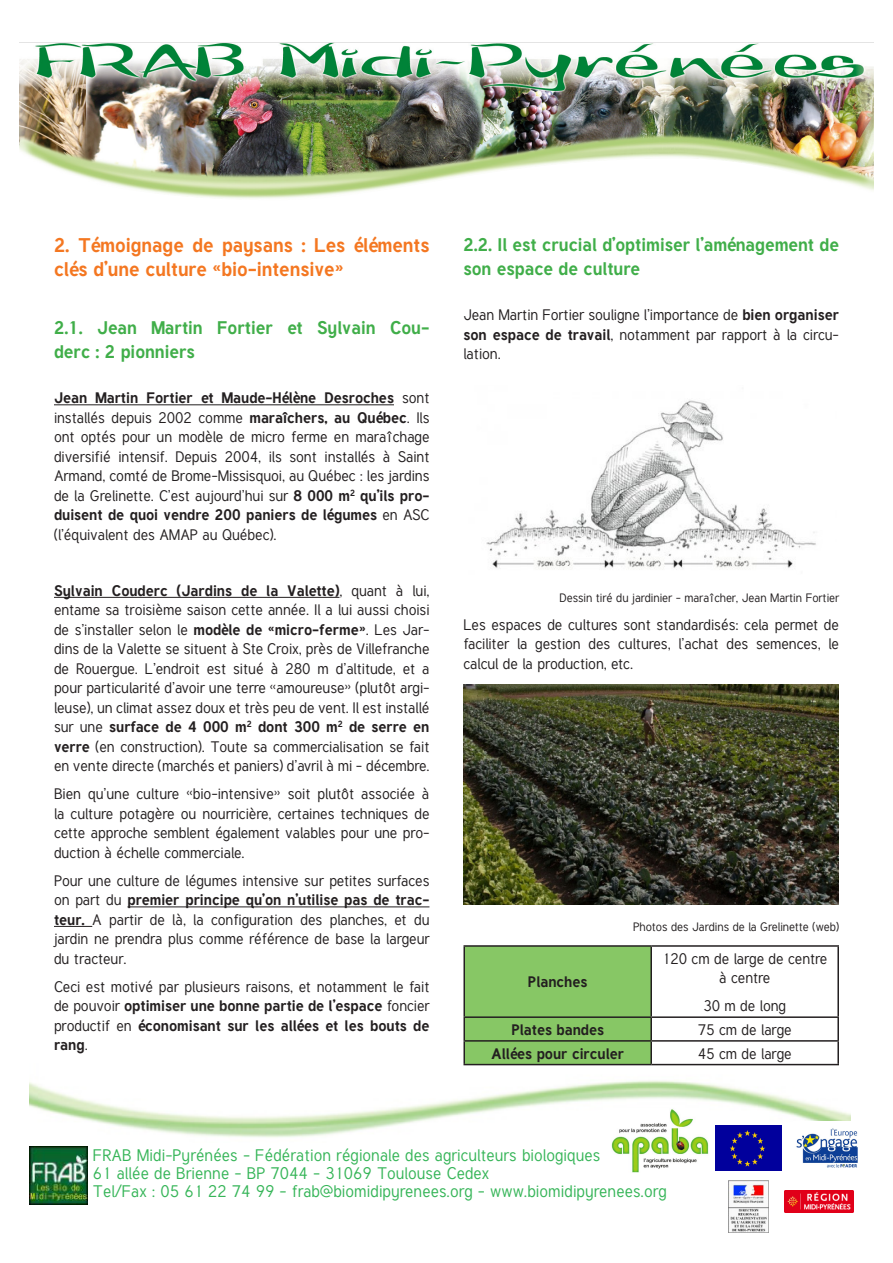
<style>
.page{position:relative;width:893px;height:1263px;background:#fff}
.page>*{position:absolute;margin:0;border:0;box-sizing:border-box;transform-origin:0 0}
.Titre_1{font:700 19.5px/24px "Tuffy";color:#f47721}
.Titre_2{font:700 18px/24px "Tuffy";color:#40ae49}
.t1{font:16.5px/18px "Tuffy";letter-spacing:.01em;color:#36b558}
.Paragraphe{font:15px/19.5px "Tuffy";color:#231f20;text-align:justify}
.Paragraphe-2{font:700 15px "Tuffy";color:#231f20}
.Paragraphe-3{font:12px "Tuffy";color:#231f20}
.s1{font-weight:700}
</style>
<div class="page">
<img style="left:29px;top:1063px;width:822px;height:75px">
<img style="left:29px;top:1146px;width:59px;height:59px">
<img style="left:612px;top:1108px;width:96px;height:65px">
<img style="left:715px;top:1126px;width:67px;height:45px">
<img style="left:794px;top:1122px;width:64px;height:46px">
<img style="left:728px;top:1180px;width:41px;height:52px">
<img style="left:784px;top:1191px;width:69px;height:22px">
<img style="left:19px;top:42px;width:855px;height:157px">
<hr style="left:54px;top:404px;width:340px;height:1px;background:#231f20">
<hr style="left:54px;top:597px;width:285px;height:1px;background:#231f20">
<hr style="left:127px;top:906px;width:302px;height:1px;background:#231f20">
<hr style="left:54px;top:926px;width:38px;height:1px;background:#231f20">
<div style="left:465px;top:947px;width:185px;height:117px;background:#87c765"></div>
<hr style="left:463px;top:945px;width:188px;height:2px;background:#231f20">
<hr style="left:463px;top:947px;width:2px;height:69px;background:#231f20">
<hr style="left:651px;top:945px;width:188px;height:2px;background:#231f20">
<hr style="left:650px;top:947px;width:2px;height:69px;background:#231f20">
<hr style="left:837px;top:947px;width:2px;height:69px;background:#231f20">
<hr style="left:463px;top:1016px;width:188px;height:2px;background:#231f20">
<hr style="left:463px;top:1018px;width:2px;height:22px;background:#231f20">
<hr style="left:651px;top:1016px;width:188px;height:2px;background:#231f20">
<hr style="left:650px;top:1018px;width:2px;height:22px;background:#231f20">
<hr style="left:837px;top:1018px;width:2px;height:22px;background:#231f20">
<hr style="left:463px;top:1040px;width:188px;height:2px;background:#231f20">
<hr style="left:463px;top:1042px;width:2px;height:22px;background:#231f20">
<hr style="left:651px;top:1040px;width:188px;height:2px;background:#231f20">
<hr style="left:650px;top:1042px;width:2px;height:22px;background:#231f20">
<hr style="left:837px;top:1042px;width:2px;height:22px;background:#231f20">
<hr style="left:463px;top:1064px;width:188px;height:1px;background:#231f20">
<hr style="left:651px;top:1064px;width:188px;height:1px;background:#231f20">
<img style="left:463px;top:685px;width:376px;height:219px">
<img style="left:486px;top:400px;width:330px;height:170px">
<p class="Titre_1" style="left:54px;top:233px;width:377px">2. Témoignage de paysans : Les éléments clés d’une culture «bio-intensive»</p>
<p class="Titre_2" style="left:54px;top:315px;width:377px">2.1. Jean Martin Fortier et Sylvain Cou&shy;derc : 2 pionniers</p>
<p class="Paragraphe" style="left:54px;top:388px;width:377px"><span class="s1">Jean Martin Fortier et Maude-Hélène Desroches</span> sont installés depuis 2002 comme <span class="s1">maraîchers, au Québec</span>. Ils ont optés pour un modèle de micro ferme en maraîchage diversifié intensif. Depuis 2004, ils sont installés à Saint Armand, comté de Brome-Missisquoi, au Québec : les jardins de la Grelinette. C’est aujourd’hui sur <span class="s1">8 000 m</span><sup>2</sup> <span class="s1">qu’ils pro&shy;duisent de quoi vendre 200 paniers de légumes</span> en ASC (l’équivalent des AMAP au Québec).</p>
<p class="Paragraphe" style="left:54px;top:580px;width:377px"><span class="s1">Sylvain Couderc (Jardins de la Valette)</span>, quant à lui, entame sa troisième saison cette année. Il a lui aussi choisi de s’installer selon le <span class="s1">modèle de «micro-ferme»</span>. Les Jar&shy;dins de la Valette se situent à Ste Croix, près de Villefranche de Rouergue. L’endroit est situé à 280 m d’altitude, et a pour particularité d’avoir une terre «amoureuse» (plutôt argi&shy;leuse), un climat assez doux et très peu de vent. Il est installé sur une <span class="s1">surface de 4 000 m</span><sup>2</sup> <span class="s1">dont 300 m</span><sup>2</sup> <span class="s1">de serre en verre</span> (en construction). Toute sa commercialisation se fait en vente directe (marchés et paniers) d’avril à mi - décembre.</p>
<p class="Paragraphe" style="left:54px;top:784px;width:377px">Bien qu’une culture «bio-intensive» soit plutôt associée à la culture potagère ou nourricière, certaines techniques de cette approche semblent également valables pour une pro&shy;duction à échelle commerciale.</p>
<p class="Paragraphe" style="left:54px;top:870px;width:377px">Pour une culture de légumes intensive sur petites surfaces on part du <span class="s1">premier principe qu’on n’utilise pas de trac&shy;teur.</span> A partir de là, la configuration des planches, et du jardin ne prendra plus comme référence de base la largeur du tracteur.</p>
<p class="Paragraphe" style="left:54px;top:976px;width:377px">Ceci est motivé par plusieurs raisons, et notamment le fait de pouvoir <span class="s1">optimiser une bonne partie de l’espace</span> foncier productif en <span class="s1">économisant sur les allées et les bouts de rang</span>.</p>
<p class="Titre_2" style="left:463px;top:232px;width:377px">2.2. Il est crucial d’optimiser l’aménagement de son espace de culture</p>
<p class="Paragraphe" style="left:463px;top:305px;width:377px">Jean Martin Fortier souligne l’importance de <span class="s1">bien organiser son espace de travail</span>, notamment par rapport à la circu&shy;lation.</p>
<p class="Paragraphe-3" style="left:560px;top:590px;width:281px">Dessin tiré du jardinier - maraîcher, Jean Martin Fortier</p>
<p class="Paragraphe" style="left:463px;top:614px;width:377px">Les espaces de cultures sont standardisés: cela permet de faciliter la gestion des cultures, l’achat des semences, le calcul de la production, etc.</p>
<p class="Paragraphe-2" style="left:528px;top:972px;width:61px">Planches</p>
<p class="Paragraphe-3" style="left:633px;top:919px;width:207px">Photos des Jardins de la Grelinette (web)</p>
<p class="Paragraphe" style="left:662px;top:948px;width:167px;text-align:center">120 cm de large de centre à centre</p>
<p class="Paragraphe" style="left:703px;top:996px;width:84px">30 m de long</p>
<p class="Paragraphe-2" style="left:511px;top:1019px;width:94px">Plates bandes</p>
<p class="Paragraphe" style="left:698px;top:1019px;width:95px">75 cm de large</p>
<p class="Paragraphe-2" style="left:491px;top:1043px;width:134px">Allées pour circuler</p>
<p class="Paragraphe" style="left:698px;top:1043px;width:95px">45 cm de large</p>
<p class="t1" style="left:93px;top:1146px;width:575px">FRAB Midi-Pyrénées - Fédération régionale des agriculteurs biologiques<br>61 allée de Brienne - BP 7044 - 31069 Toulouse Cedex<br>Tel/Fax : 05 61 22 74 99 - frab@biomidipyrenees.org - www.biomidipyrenees.org</p>
</div>
